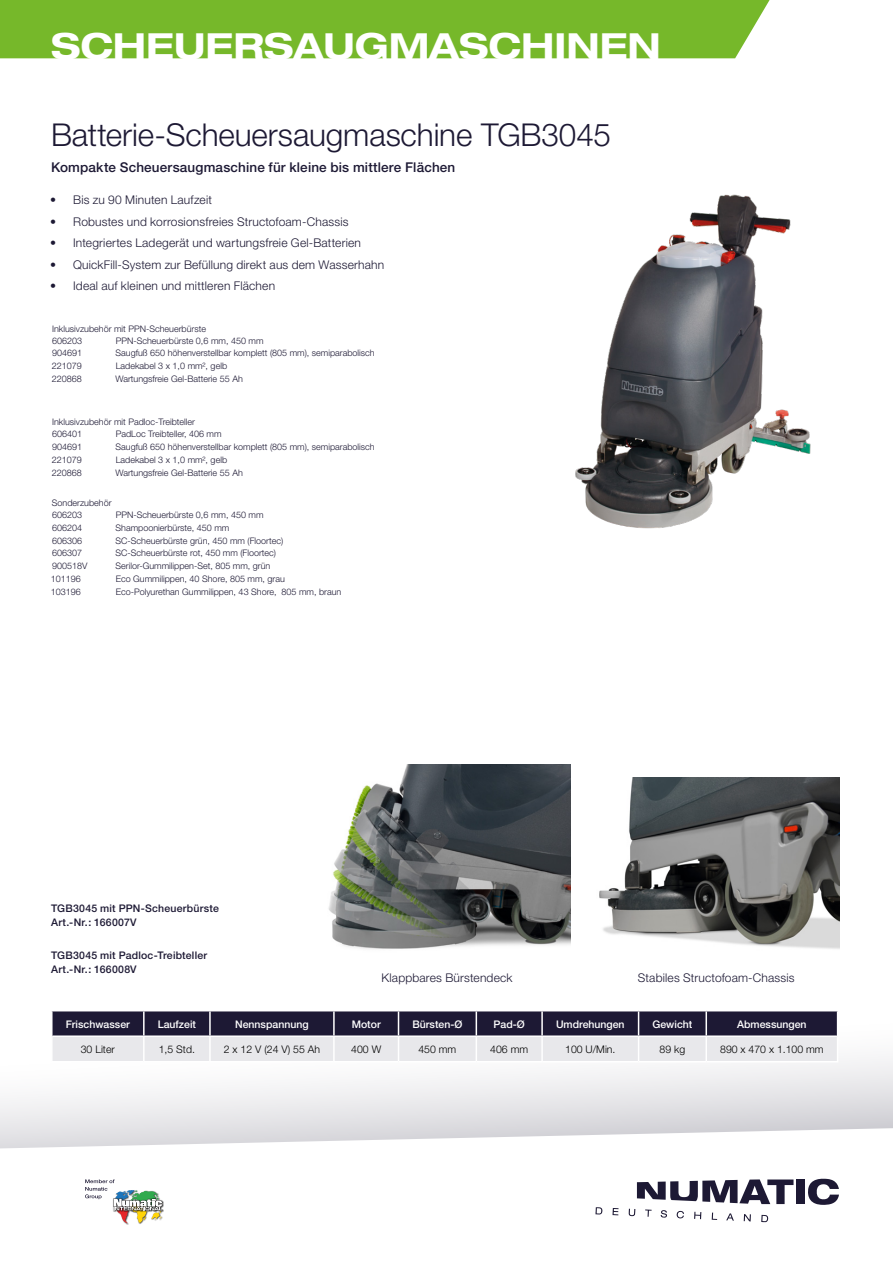
<style>
.page{position:relative;width:893px;height:1263px;background:#fff}
.page>*{position:absolute;margin:0;border:0;box-sizing:border-box;transform-origin:0 0}
.t1{font:700 expanded 36px "Helvetica Neue";color:#fff}
.t2{font:300 31.5px "Helvetica Neue";letter-spacing:-.005em;color:#1d1934}
.t3{font:500 13.5px "Helvetica Neue";letter-spacing:.01em;color:#1d1934}
.t4{font:300 12px "Helvetica Neue";letter-spacing:.015em;color:#1d1934}
.t5{font:500 10.5px/14.2px "Helvetica Neue";letter-spacing:.02em;color:#1d1934}
.t6{font:500 10.5px "Helvetica Neue";color:#fff}
.t7{font:300 10.5px "Helvetica Neue";color:#000}
.t8{font:300 9px/12px "Helvetica Neue";color:#1d1934}
</style>
<div class="page">
<svg style="left:0;top:1058px;width:893px;height:91px"></svg>
<svg style="left:85px;top:1179px;width:78px;height:44px"></svg>
<svg style="left:808px;top:1179px;width:31px;height:26px"></svg>
<svg style="left:595px;top:1207px;width:7px;height:7px"></svg>
<div style="left:796px;top:1179px;width:8px;height:25px;background:#1d1934"></div>
<svg style="left:612px;top:1208px;width:6px;height:7px"></svg>
<svg style="left:629px;top:1179px;width:164px;height:43px"></svg>
<div style="left:0;top:0;width:770px;height:58px;background:#76b82a"></div>
<img style="left:328px;top:764px;width:242px;height:185px">
<img style="left:599px;top:777px;width:240px;height:172px">
<img style="left:575px;top:194px;width:236px;height:335px">
<hr style="left:51px;top:1036px;width:2px;height:25px;background:#fff">
<hr style="left:51px;top:1061px;width:93px;height:1px;background:#fff">
<svg style="left:52px;top:1011px;width:786px;height:51px;background:#8a8996"></svg>
<hr style="left:706px;top:1035px;width:131px;height:2px;background:#fff">
<hr style="left:705px;top:1037px;width:2px;height:24px;background:#fff">
<h1 class="t1" style="left:51px;top:23px;width:611px">SCHEUERSAUGMASCHINEN</h1>
<h2 class="t2" style="left:51px;top:115px;width:562px">Batterie-Scheuersaugmaschine TGB3045</h2>
<h3 class="t3" style="left:51px;top:159px;width:406px">Kompakte Scheuersaugmaschine für kleine bis mittlere Flächen</h3>
<h3 class="t4" style="left:50px;top:193px;width:163px">• Bis zu 90 Minuten Laufzeit</h3>
<h3 class="t4" style="left:50px;top:214px;width:300px">• Robustes und korrosionsfreies Structofoam-Chassis</h3>
<h3 class="t4" style="left:50px;top:236px;width:312px">• Integriertes Ladegerät und wartungsfreie Gel-Batterien</h3>
<h3 class="t4" style="left:50px;top:257px;width:336px">• QuickFill-System zur Befüllung direkt aus dem Wasserhahn</h3>
<h3 class="t4" style="left:50px;top:279px;width:226px">• Ideal auf kleinen und mittleren Flächen</h3>
<p class="t8" style="left:52px;top:322px;width:156px">Inklusivzubehör mit PPN-Scheuerbürste<br>606203</p>
<p class="t8" style="left:116px;top:334px;width:149px">PPN-Scheuerbürste 0,6 mm, 450 mm</p>
<p class="t8" style="left:52px;top:347px;width:32px">904691</p>
<p class="t8" style="left:116px;top:347px;width:261px">Saugfuß 650 höhenverstellbar komplett (805 mm), semiparabolisch</p>
<p class="t8" style="left:52px;top:360px;width:32px">221079</p>
<p class="t8" style="left:116px;top:360px;width:113px">Ladekabel 3 x 1,0 mm², gelb</p>
<p class="t8" style="left:52px;top:373px;width:32px">220868</p>
<p class="t8" style="left:116px;top:373px;width:129px">Wartungsfreie Gel-Batterie 55 Ah</p>
<p class="t8" style="left:52px;top:416px;width:145px">Inklusivzubehör mit Padloc-Treibteller<br>606401</p>
<p class="t8" style="left:116px;top:428px;width:107px">PadLoc Treibteller, 406 mm</p>
<p class="t8" style="left:52px;top:441px;width:32px">904691</p>
<p class="t8" style="left:116px;top:441px;width:261px">Saugfuß 650 höhenverstellbar komplett (805 mm), semiparabolisch</p>
<p class="t8" style="left:52px;top:453px;width:32px">221079</p>
<p class="t8" style="left:116px;top:453px;width:113px">Ladekabel 3 x 1,0 mm², gelb</p>
<p class="t8" style="left:52px;top:466px;width:32px">220868</p>
<p class="t8" style="left:116px;top:466px;width:129px">Wartungsfreie Gel-Batterie 55 Ah</p>
<p class="t8" style="left:52px;top:497px;width:61px">Sonderzubehör<br>606203</p>
<p class="t8" style="left:116px;top:509px;width:149px">PPN-Scheuerbürste 0,6 mm, 450 mm</p>
<p class="t8" style="left:52px;top:521px;width:32px">606204</p>
<p class="t8" style="left:116px;top:521px;width:115px">Shampoonierbürste, 450 mm</p>
<p class="t8" style="left:52px;top:534px;width:32px">606306</p>
<p class="t8" style="left:116px;top:534px;width:169px">SC-Scheuerbürste grün, 450 mm (Floortec)</p>
<p class="t8" style="left:52px;top:547px;width:32px">606307</p>
<p class="t8" style="left:116px;top:547px;width:162px">SC-Scheuerbürste rot, 450 mm (Floortec)</p>
<p class="t8" style="left:52px;top:560px;width:37px">900518V</p>
<p class="t8" style="left:116px;top:560px;width:156px">Serilor-Gummilippen-Set, 805 mm, grün</p>
<p class="t8" style="left:51px;top:572px;width:32px">101196</p>
<p class="t8" style="left:116px;top:572px;width:171px">Eco Gummilippen, 40 Shore, 805 mm, grau</p>
<p class="t8" style="left:51px;top:585px;width:32px">103196</p>
<p class="t8" style="left:116px;top:585px;width:227px">Eco-Polyurethan Gummilippen, 43 Shore, 805 mm, braun</p>
<p class="t5" style="left:51px;top:901px;width:169px">TGB3045 mit PPN-Scheuerbürste<br>Art.-Nr.: 166007V</p>
<p class="t5" style="left:51px;top:947px;width:158px">TGB3045 mit Padloc-Treibteller<br>Art.-Nr.: 166008V</p>
<h3 class="t4" style="left:381px;top:970px;width:133px">Klappbares Bürstendeck</h3>
<h3 class="t4" style="left:638px;top:970px;width:158px">Stabiles Structofoam-Chassis</h3>
<p class="t6" style="left:66px;top:1017px;width:66px">Frischwasser</p>
<p class="t6" style="left:158px;top:1017px;width:40px">Laufzeit</p>
<p class="t6" style="left:235px;top:1017px;width:75px">Nennspannung</p>
<p class="t6" style="left:352px;top:1017px;width:30px">Motor</p>
<p class="t6" style="left:412px;top:1017px;width:51px">Bürsten-Ø</p>
<p class="t6" style="left:494px;top:1017px;width:33px">Pad-Ø</p>
<p class="t6" style="left:556px;top:1017px;width:70px">Umdrehungen</p>
<p class="t6" style="left:652px;top:1017px;width:41px">Gewicht</p>
<p class="t6" style="left:737px;top:1017px;width:71px">Abmessungen</p>
<p class="t7" style="left:81px;top:1043px;width:36px">30 Liter</p>
<p class="t7" style="left:159px;top:1043px;width:38px">1,5 Std.</p>
<p class="t7" style="left:224px;top:1043px;width:98px">2 x 12 V (24 V) 55 Ah</p>
<p class="t7" style="left:351px;top:1043px;width:31px">400 W</p>
<p class="t7" style="left:418px;top:1043px;width:39px">450 mm</p>
<p class="t7" style="left:490px;top:1043px;width:39px">406 mm</p>
<p class="t7" style="left:565px;top:1043px;width:52px">100 U/Min.</p>
<p class="t7" style="left:660px;top:1043px;width:27px">89 kg</p>
<p class="t7" style="left:720px;top:1043px;width:105px">890 x 470 x 1.100 mm</p>
</div>
